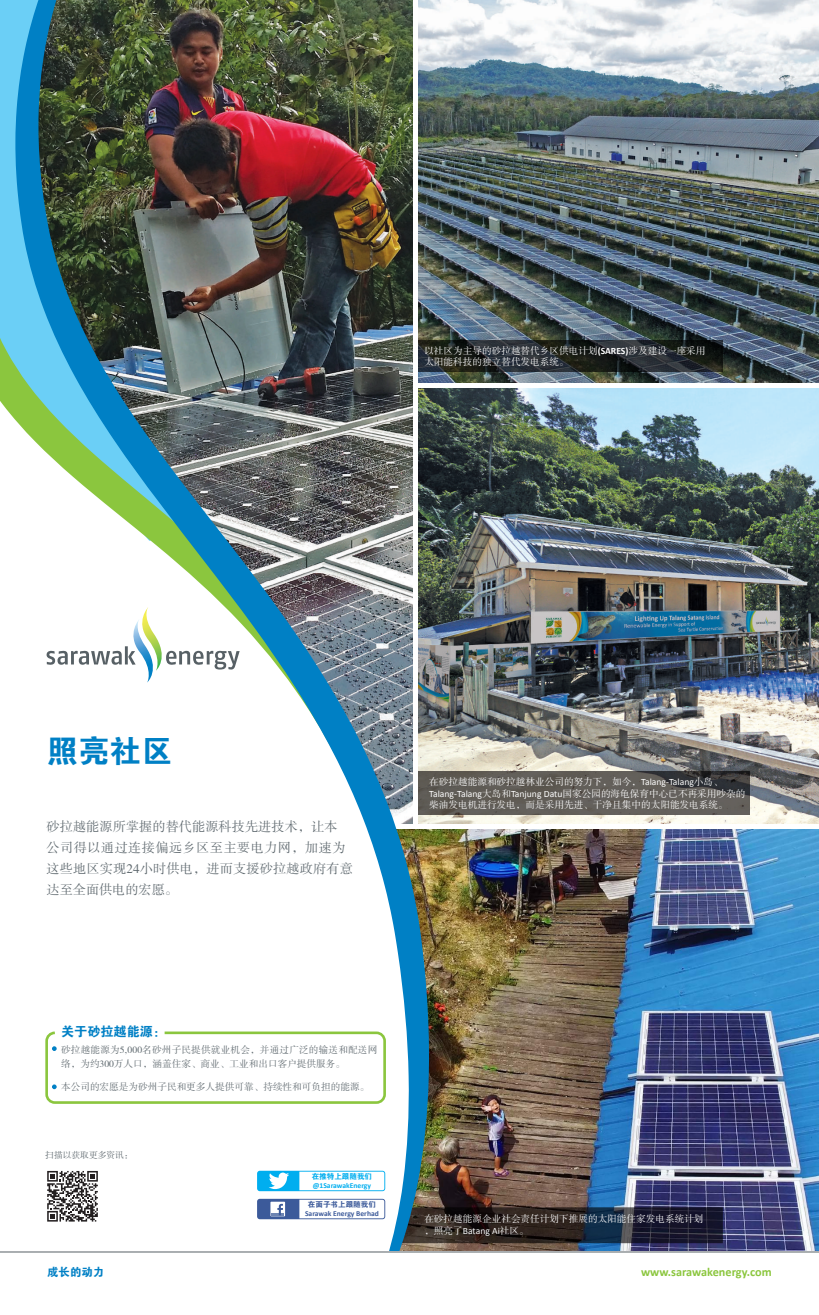
<style>
.page{position:relative;width:819px;height:1315px;background:#fff}
.page>*{position:absolute;margin:0;border:0;box-sizing:border-box;transform-origin:0 0}
.t1{font:31.5px "FZDHTK GBK1 0";color:#0080c5}
.t2{font:13.12px/21px "FZSSK GBK1 0";letter-spacing:.015em;color:#5f696f}
.t3{font:13.12px "FZDHTK GBK1 0";color:#0080c5}
.t4{font:700 12.25px "Calibri";color:#8bc63e}
.t5{font:11.38px "FZDHTK GBK1 0";color:#0080c5}
.t6{font:9.62px/11.5px "FZSSK GBK1 0";color:#fff}
.t7{font:9.62px/14px "FZSSK GBK1 0";letter-spacing:.02em;color:#5f696f}
.t8{font:9.62px "Calibri";color:#fff}
.t9{font:9.62px "FZSSK GBK1 0";color:#5f696f}
.t10{font:8.75px "FZSSK GBK1 0";color:#5f696f}
.t11{font:700 7.52px "Calibri";color:#3c5a9a}
.t12{font:700 7.52px "Calibri";color:#00aeef}
.t13{font:7.52px "FZDHTK GBK1 0";color:#3c5a9a}
.t14{font:7.52px "FZDHTK GBK1 0";color:#00aeef}
.s1{font-family:"Calibri";font-weight:700}
.s2{font-family:"Calibri"}
.s3{font-family:"FZSSK GBK1 0"}
</style>
<div class="page">
<img style="left:429px;top:0;width:390px;height:382px">
<img style="left:456px;top:388px;width:363px;height:435px">
<img style="left:456px;top:829px;width:363px;height:422px">
<svg style="left:456px;top:771px;width:293px;height:43px;background:#5a5753"></svg>
<svg style="left:456px;top:340px;width:266px;height:32px;background:#212527"></svg>
<svg style="left:456px;top:1207px;width:266px;height:36px;background:#212029"></svg>
<img style="left:429px;top:187px;width:27px;height:1064px">
<div style="left:0;top:0;width:15px;height:207px;background:#6bcff6"></div>
<svg style="left:0;top:207px;width:15px;height:213px;background:#7acec4"></svg>
<img style="left:15px;top:0;width:414px;height:1251px">
<svg style="left:47px;top:1171px;width:51px;height:50px"></svg>
<hr style="left:0;top:1251px;width:819px;height:1px;background:#576065">
<svg style="left:47px;top:607px;width:192px;height:75px"></svg>
<div style="left:45px;top:1031px;width:341px;height:72px;border:3px solid #8bc63e;border-radius:8px"></div>
<svg style="left:52px;top:1046px;width:5px;height:5px"></svg>
<svg style="left:52px;top:1084px;width:5px;height:5px"></svg>
<svg style="left:257px;top:1170px;width:128px;height:21px"></svg>
<svg style="left:257px;top:1198px;width:128px;height:21px"></svg>
<p class="t6" style="left:424px;top:345px;width:283px">以社区为主导的砂拉越替代乡区供电计划<span class="s1">(SARES)</span>涉及建设一座采用太阳能科技的独立替代发电系统。</p>
<h1 class="t1" style="left:47px;top:734px;width:128px">照亮社区</h1>
<h2 class="t2" style="left:47px;top:816px;width:307px">砂拉越能源所掌握的替代能源科技先进技术，让本公司得以通过连接偏远乡区至主要电力网，加速为这些地区实现24小时供电，进而支援砂拉越政府有意达至全面供电的宏愿。</h2>
<p class="t6" style="left:429px;top:777px;width:295px">在砂拉越能源和砂拉越林业公司的努力下，如今，<span class="s2">Talang-Talang</span>小岛、</p>
<p class="t8" style="left:429px;top:787px;width:318px">Talang-Talang<span class="s3">大岛和</span>Tanjung Datu<span class="s3">国家公园的海龟保育中心已不再采用吵杂的</span></p>
<p class="t6" style="left:429px;top:800px;width:300px">柴油发电机进行发电，而是采用先进、干净且集中的太阳能发电系统。</p>
<h2 class="t3" style="left:61px;top:1024px;width:106px">关于砂拉越能源：</h2>
<p class="t7" style="left:61px;top:1043px;width:318px">砂拉越能源为5,000名砂州子民提供就业机会，并通过广泛的输送和配送网络，为约300万人口，涵盖住家、商业、工业和出口客户提供服务。</p>
<p class="t9" style="left:61px;top:1081px;width:310px">本公司的宏愿是为砂州子民和更多人提供可靠、持续性和可负担的能源。</p>
<p class="t10" style="left:45px;top:1150px;width:89px">扫描以获取更多资讯：</p>
<p class="t14" style="left:311px;top:1172px;width:62px">在推特上跟随我们</p>
<p class="t12" style="left:313px;top:1180px;width:60px">@1SarawakEnergy</p>
<p class="t13" style="left:308px;top:1200px;width:70px">在面子书上跟随我们</p>
<p class="t11" style="left:305px;top:1208px;width:75px">Sarawak Energy Berhad</p>
<p class="t6" style="left:424px;top:1213px;width:281px">在砂拉越能源企业社会责任计划下推展的太阳能住家发电系统计划</p>
<p class="t8" style="left:424px;top:1224px;width:106px"><span class="s3">，照亮了</span>Batang Ai<span class="s3">社区。</span></p>
<p class="t5" style="left:47px;top:1266px;width:58px">成长的动力</p>
<p class="t4" style="left:641px;top:1264px;width:132px">www.sarawakenergy.com</p>
</div>
